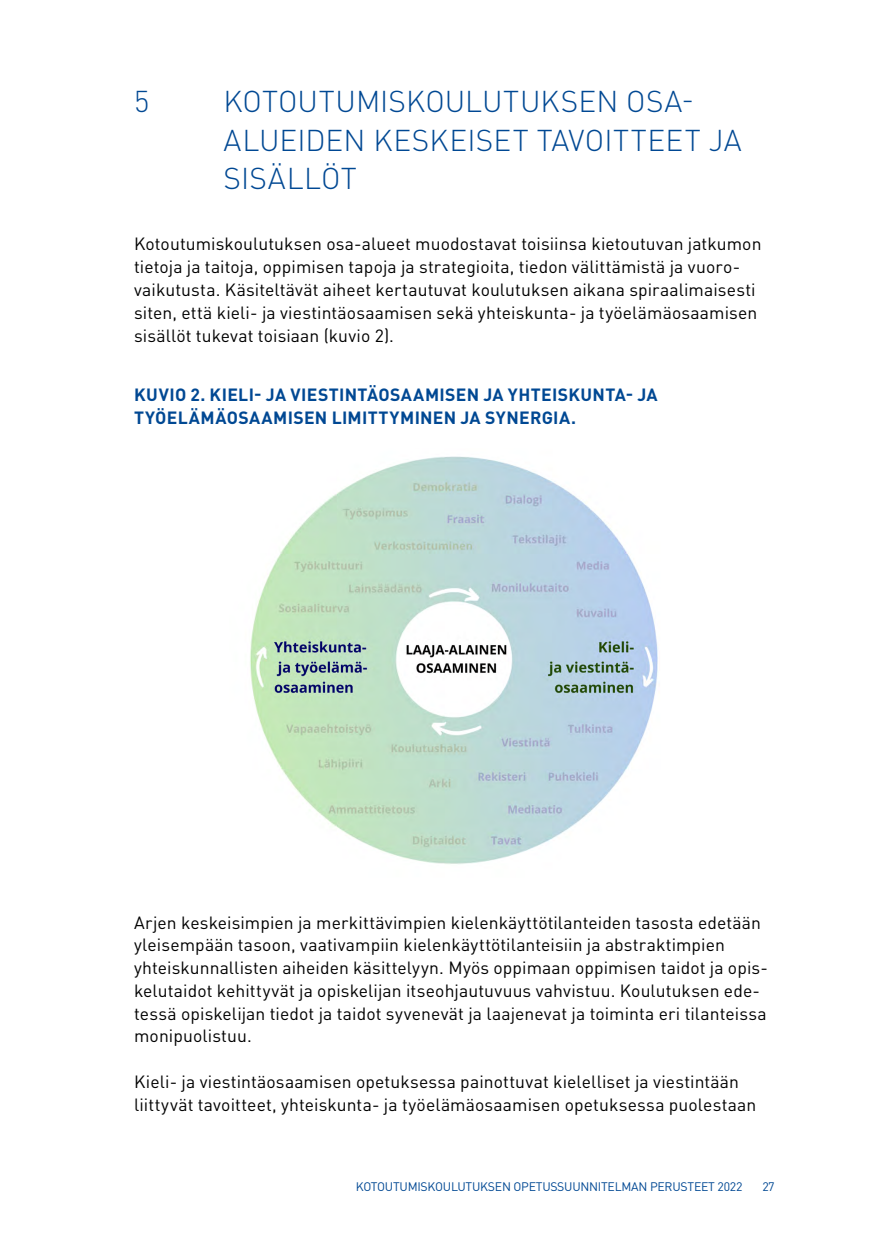
<style>
.page{position:relative;width:874px;height:1241px;background:#fff}
.page>*{position:absolute;margin:0;border:0;box-sizing:border-box;transform-origin:0 0}
.Otsikko_1-taso{font:300 29.75px/38.5px "DIN Pro";letter-spacing:.005em;color:#004893}
.Leipis{font:17.5px/22.8px "DIN Pro";letter-spacing:.005em;color:#000}
.GRAAFIOTSIKKO{font:700 17.5px/22.8px "DIN Pro";letter-spacing:.02em;color:#004893}
.t1{font:12.25px "DIN Pro";letter-spacing:-.02em;color:#004893}
</style>
<div class="page">
<img style="left:250px;top:456px;width:408px;height:408px">
<h2 class="Otsikko_1-taso" style="left:134px;top:81px;width:17px">5</h2>
<h2 class="Otsikko_1-taso" style="left:223px;top:81px;width:519px">KOTOUTUMISKOULUTUKSEN OSA-<br>ALUEIDEN KESKEISET TAVOITTEET JA<br>SISÄLLÖT</h2>
<p class="Leipis" style="left:134px;top:232px;width:628px">Kotoutumiskoulutuksen osa-alueet muodostavat toisiinsa kietoutuvan jatkumon tietoja ja taitoja, oppimisen tapoja ja strategioita, tiedon välittämistä ja vuoro&shy;vaikutusta. Käsiteltävät aiheet kertautuvat koulutuksen aikana spiraalimaisesti siten, että kieli- ja viestintäosaamisen sekä yhteiskunta- ja työelämäosaamisen sisällöt tukevat toisiaan (kuvio 2).</p>
<p class="GRAAFIOTSIKKO" style="left:134px;top:383px;width:524px">KUVIO 2. KIELI- JA VIESTINTÄOSAAMISEN JA YHTEISKUNTA- JA<br>TYÖELÄMÄOSAAMISEN LIMITTYMINEN JA SYNERGIA.</p>
<p class="Leipis" style="left:134px;top:910px;width:635px">Arjen keskeisimpien ja merkittävimpien kielenkäyttötilanteiden tasosta edetään yleisempään tasoon, vaativampiin kielenkäyttötilanteisiin ja abstraktimpien yhteiskunnallisten aiheiden käsittelyyn. Myös oppimaan oppimisen taidot ja opis&shy;kelutaidot kehittyvät ja opiskelijan itseohjautuvuus vahvistuu. Koulutuksen ede&shy;tessä opiskelijan tiedot ja taidot syvenevät ja laajenevat ja toiminta eri tilanteissa monipuolistuu.</p>
<p class="Leipis" style="left:134px;top:1069px;width:623px">Kieli- ja viestintäosaamisen opetuksessa painottuvat kielelliset ja viestintään liittyvät tavoitteet, yhteiskunta- ja työelämäosaamisen opetuksessa puolestaan</p>
<p class="t1" style="left:356px;top:1177px;width:388px">KOTOUTUMISKOULUTUKSEN OPETUSSUUNNITELMAN PERUSTEET 2022</p>
<p class="t1" style="left:762px;top:1177px;width:14px">27</p>
</div>
